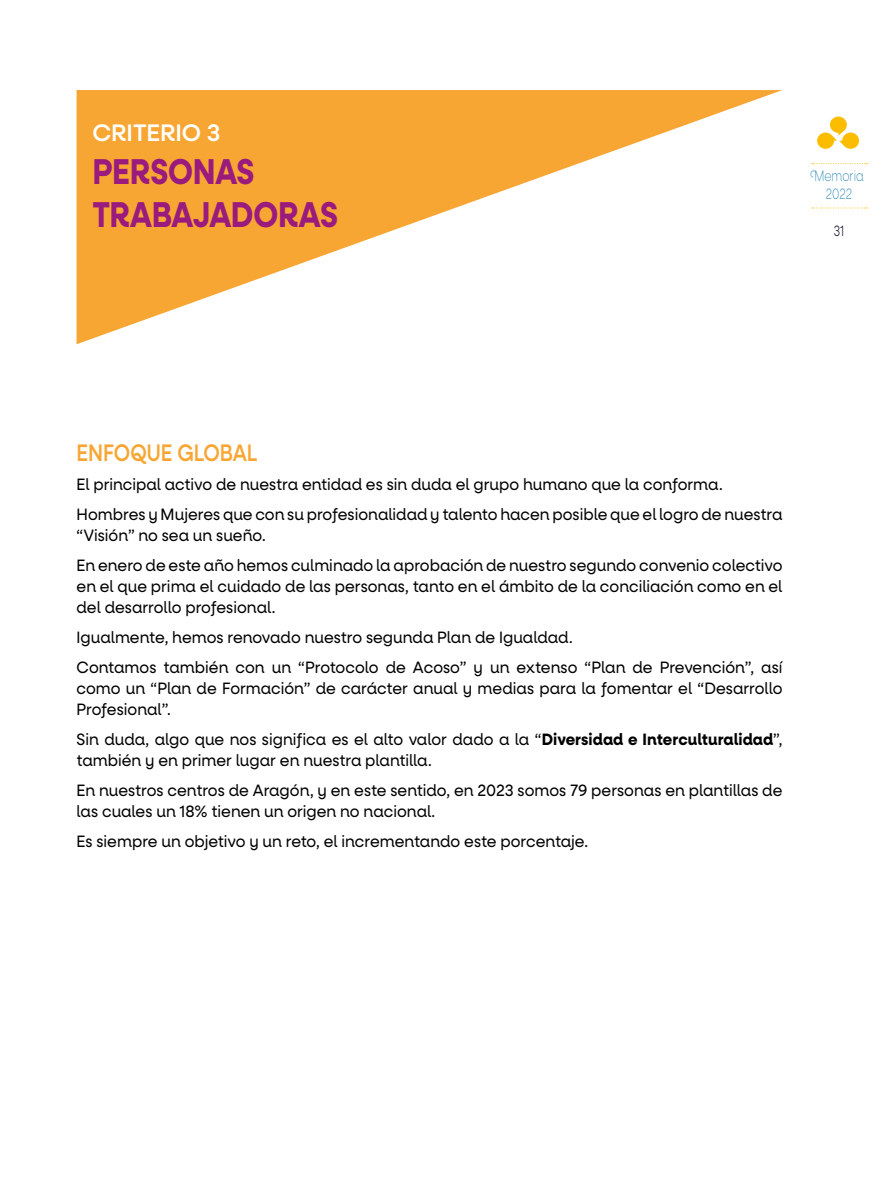
<style>
.page{position:relative;width:893px;height:1191px;background:#fff}
.page>*{position:absolute;margin:0;border:0;box-sizing:border-box;transform-origin:0 0}
.t1{font:700 36px/43.2px "Neulis Alt";letter-spacing:-.01em;color:#9a1b7d;scale:.87 1}
.t2{font:500 24px "Neulis Alt";color:#f7a633;scale:.85 1}
.t3{font:500 24px "Neulis Alt";color:#fff}
.t4{font:16.5px/21px "Neulis Alt";letter-spacing:.005em;color:#000;scale:.95 1}
.t5{font:200 15px/18px "Neulis Alt";color:#2783b7;text-align:center;scale:.75 1}
.t6{font:300 15px "Neulis";color:#121329;scale:.75 1}
.s1{font-weight:700}
</style>
<div class="page">
<svg style="left:817px;top:117px;width:42px;height:32px"></svg>
<svg style="left:812px;top:163px;width:55px;height:1px"></svg>
<svg style="left:812px;top:208px;width:55px;height:1px"></svg>
<svg style="left:77px;top:90px;width:705px;height:254px"></svg>
<h2 class="t3" style="left:92px;top:118px;width:129px">CRITERIO 3</h2>
<h1 class="t1" style="left:92px;top:151px;width:284px">PERSONAS<br>TRABAJADORAS</h1>
<p class="t5" style="left:814px;top:167px;width:67px">Memoria<br>2022</p>
<p class="t6" style="left:834px;top:222px;width:15px">31</p>
<h2 class="t2" style="left:77px;top:439px;width:215px">ENFOQUE GLOBAL</h2>
<p class="t4" style="left:77px;top:469px;width:744px;line-height:30px">El principal activo de nuestra entidad es sin duda el grupo humano que la conforma.<br>Hombres y Mujeres que con su profesionalidad y talento hacen posible que el logro de nuestra</p>
<p class="t4" style="left:77px;top:520px;width:744px;line-height:30px">“Visión” no sea un sueño.<br>En enero de este año hemos culminado la aprobación de nuestro segundo convenio colectivo</p>
<p class="t4" style="left:77px;top:575px;width:744px">en el que prima el cuidado de las personas, tanto en el ámbito de la conciliación como en el del desarrollo profesional.</p>
<p class="t4" style="left:77px;top:622px;width:744px;line-height:30px">Igualmente, hemos renovado nuestro segunda Plan de Igualdad.<br>Contamos también con un “Protocolo de Acoso” y un extenso “Plan de Prevención”, así</p>
<p class="t4" style="left:77px;top:678px;width:745px">como un “Plan de Formación” de carácter anual y medias para la fomentar el “Desarrollo<br>Profesional”.</p>
<p class="t4" style="left:77px;top:729px;width:744px">Sin duda, algo que nos significa es el alto valor dado a la “<span class="s1">Diversidad e Interculturalidad</span>”, también y en primer lugar en nuestra plantilla.</p>
<p class="t4" style="left:77px;top:780px;width:745px">En nuestros centros de Aragón, y en este sentido, en 2023 somos 79 personas en plantillas de las cuales un 18% tienen un origen no nacional.</p>
<p class="t4" style="left:77px;top:831px;width:540px">Es siempre un objetivo y un reto, el incrementando este porcentaje.</p>
</div>
